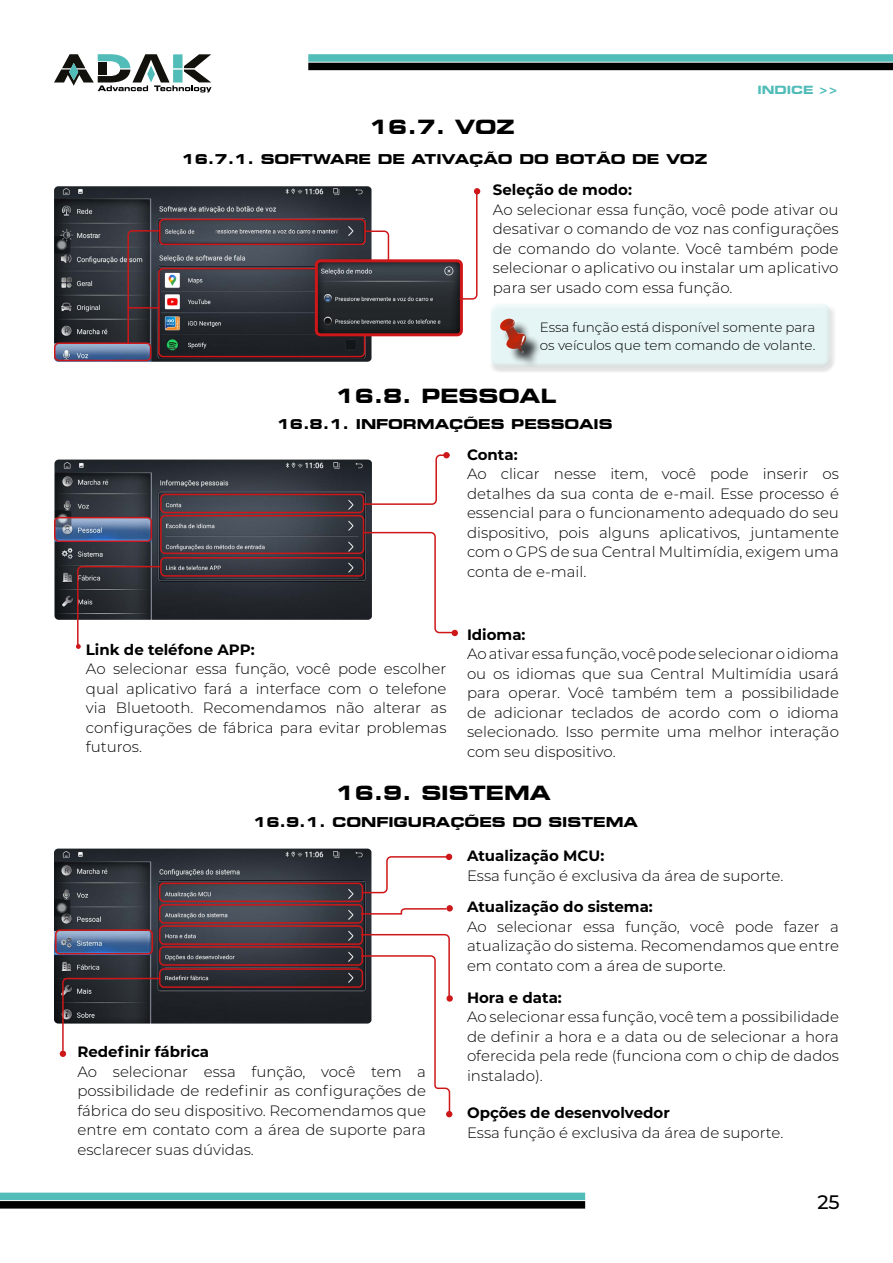
<style>
.page{position:relative;width:893px;height:1263px;background:#fff}
.page>*{position:absolute;margin:0;border:0;box-sizing:border-box;transform-origin:0 0}
.t1{font:700 expanded 19.5px "Square 721 BT";color:#000}
.t2{font:500 19.5px "Montserrat";color:#000}
.t3{font:300 15px/19.5px "Montserrat";color:#000;text-align:justify}
.t4{font:700 15px "Montserrat";color:#000}
.t5{font:700 expanded 13.5px "Square 721 BT";color:#000}
.t6{font:300 13.5px/18px "Montserrat";color:#000}
.t7{font:700 expanded 11.25px "Square 721 BT";color:#51bcb8}
</style>
<div class="page">
<svg style="left:54px;top:54px;width:157px;height:38px"></svg>
<div style="left:308px;top:54px;width:585px;height:8px;background:#51bcb8"></div>
<div style="left:308px;top:63px;width:585px;height:7px;background:#000"></div>
<div style="left:0;top:1192px;width:585px;height:8px;background:#51bcb8"></div>
<div style="left:0;top:1201px;width:585px;height:7px;background:#000"></div>
<img style="left:54px;top:186px;width:317px;height:176px">
<div style="left:54px;top:342px;width:97px;height:19px;border:2px solid #cd1719;border-radius:4px"></div>
<div style="left:159px;top:219px;width:207px;height:26px;border:2px solid #cd1719;border-radius:4px"></div>
<div style="left:158px;top:268px;width:207px;height:89px;border:2px solid #cd1719;border-radius:4px"></div>
<img style="left:319px;top:263px;width:140px;height:69px">
<div style="left:315px;top:259px;width:148px;height:77px;border:3px solid #cd1719;border-radius:4px"></div>
<svg style="left:127px;top:229px;width:34px;height:116px;background:#44363d"></svg>
<hr style="left:128px;top:307px;width:31px;height:2px;background:#cd1719">
<svg style="left:363px;top:230px;width:27px;height:33px"></svg>
<svg style="left:458px;top:188px;width:22px;height:112px"></svg>
<div style="left:487px;top:304px;width:349px;height:69px;background:#000;opacity:.75"></div>
<div style="left:502px;top:320px;width:39px;height:49px;background:#000;opacity:.75"></div>
<img style="left:500px;top:319px;width:27px;height:34px">
<img style="left:54px;top:460px;width:318px;height:160px">
<div style="left:54px;top:517px;width:98px;height:25px;border:2px solid #cd1719;border-radius:4px"></div>
<svg style="left:362px;top:454px;width:87px;height:52px"></svg>
<div style="left:443px;top:452px;width:7px;height:6px;background:#cd1719;border-radius:50%"></div>
<svg style="left:362px;top:531px;width:96px;height:105px"></svg>
<div style="left:160px;top:494px;width:204px;height:19px;border:2px solid #cd1719;border-radius:4px"></div>
<div style="left:160px;top:515px;width:204px;height:39px;border:2px solid #cd1719;border-radius:4px"></div>
<div style="left:160px;top:557px;width:204px;height:20px;border:2px solid #cd1719;border-radius:4px"></div>
<svg style="left:76px;top:565px;width:85px;height:84px"></svg>
<img style="left:54px;top:848px;width:317px;height:175px">
<div style="left:55px;top:929px;width:98px;height:25px;border:2px solid #cd1719;border-radius:4px"></div>
<div style="left:159px;top:882px;width:204px;height:20px;border:2px solid #cd1719;border-radius:4px"></div>
<div style="left:159px;top:904px;width:204px;height:20px;border:2px solid #cd1719;border-radius:4px"></div>
<div style="left:159px;top:925px;width:204px;height:20px;border:2px solid #cd1719;border-radius:4px"></div>
<div style="left:159px;top:946px;width:204px;height:20px;border:2px solid #cd1719;border-radius:4px"></div>
<div style="left:159px;top:968px;width:204px;height:20px;border:2px solid #cd1719;border-radius:4px"></div>
<div style="left:446px;top:905px;width:7px;height:6px;background:#cd1719;border-radius:50%"></div>
<div style="left:60px;top:1050px;width:6px;height:7px;background:#cd1719;border-radius:50%"></div>
<svg style="left:360px;top:854px;width:92px;height:40px"></svg>
<svg style="left:359px;top:907px;width:89px;height:8px"></svg>
<svg style="left:359px;top:933px;width:93px;height:184px"></svg>
<svg style="left:61px;top:977px;width:100px;height:75px"></svg>
<h1 class="t1" style="left:369px;top:115px;width:147px">16.7. VOZ</h1>
<p class="t5" style="left:182px;top:151px;width:527px">16.7.1. SOFTWARE DE ATIVAÇÃO DO BOTÃO DE VOZ</p>
<p class="t7" style="left:757px;top:83px;width:82px">INDICE &gt;&gt;</p>
<p class="t4" style="left:493px;top:179px;width:141px">Seleção de modo:</p>
<p class="t3" style="left:493px;top:199px;width:347px">Ao selecionar essa função, você pode ativar ou desativar o comando de voz nas configurações de comando do volante. Você também pode selecionar o aplicativo ou instalar um aplicativo para ser usado com essa função.</p>
<p class="t6" style="left:540px;top:317px;width:277px">Essa função está disponível somente para os veículos que tem comando de volante.</p>
<h1 class="t1" style="left:336px;top:384px;width:222px">16.8. PESSOAL</h1>
<p class="t5" style="left:277px;top:416px;width:337px">16.8.1. INFORMAÇÕES PESSOAIS</p>
<p class="t4" style="left:86px;top:639px;width:170px">Link de teléfone APP:</p>
<p class="t3" style="left:86px;top:659px;width:362px">Ao selecionar essa função, você pode escolher qual aplicativo fará a interface com o telefone via Bluetooth. Recomendamos não alterar as configurações de fábrica para evitar problemas futuros.</p>
<p class="t4" style="left:467px;top:444px;width:52px">Conta:</p>
<p class="t3" style="left:467px;top:464px;width:373px">Ao clicar nesse item, você pode inserir os detalhes da sua conta de e-mail. Esse processo é essencial para o funcionamento adequado do seu dispositivo, pois alguns aplicativos, juntamente com o GPS de sua Central Multimídia, exigem uma conta de e-mail.</p>
<p class="t4" style="left:467px;top:624px;width:60px">Idioma:</p>
<p class="t3" style="left:467px;top:644px;width:373px">Ao ativar essa função, você pode selecionar o idioma ou os idiomas que sua Central Multimídia usará para operar. Você também tem a possibilidade de adicionar teclados de acordo com o idioma selecionado. Isso permite uma melhor interação com seu dispositivo.</p>
<h1 class="t1" style="left:336px;top:782px;width:217px">16.9. SISTEMA</h1>
<p class="t5" style="left:253px;top:814px;width:386px">16.9.1. CONFIGURAÇÕES DO SISTEMA</p>
<p class="t4" style="left:77px;top:1041px;width:133px">Redefinir fábrica</p>
<p class="t3" style="left:77px;top:1061px;width:350px">Ao selecionar essa função, você tem a possibilidade de redefinir as configurações de fábrica do seu dispositivo. Recomendamos que entre em contato com a área de suporte para esclarecer suas dúvidas.</p>
<p class="t4" style="left:467px;top:845px;width:139px">Atualização MCU:</p>
<p class="t3" style="left:467px;top:865px;width:318px">Essa função é exclusiva da área de suporte.</p>
<p class="t4" style="left:467px;top:896px;width:187px">Atualização do sistema:</p>
<p class="t3" style="left:467px;top:916px;width:373px">Ao selecionar essa função, você pode fazer a atualização do sistema. Recomendamos que entre em contato com a área de suporte.</p>
<p class="t4" style="left:467px;top:986px;width:96px">Hora e data:</p>
<p class="t3" style="left:467px;top:1006px;width:373px">Ao selecionar essa função, você tem a possibilidade de definir a hora e a data ou de selecionar a hora oferecida pela rede (funciona com o chip de dados instalado).</p>
<p class="t4" style="left:467px;top:1102px;width:204px">Opções de desenvolvedor</p>
<p class="t3" style="left:467px;top:1122px;width:318px">Essa função é exclusiva da área de suporte.</p>
<h1 class="t2" style="left:817px;top:1188px;width:24px">25</h1>
</div>
